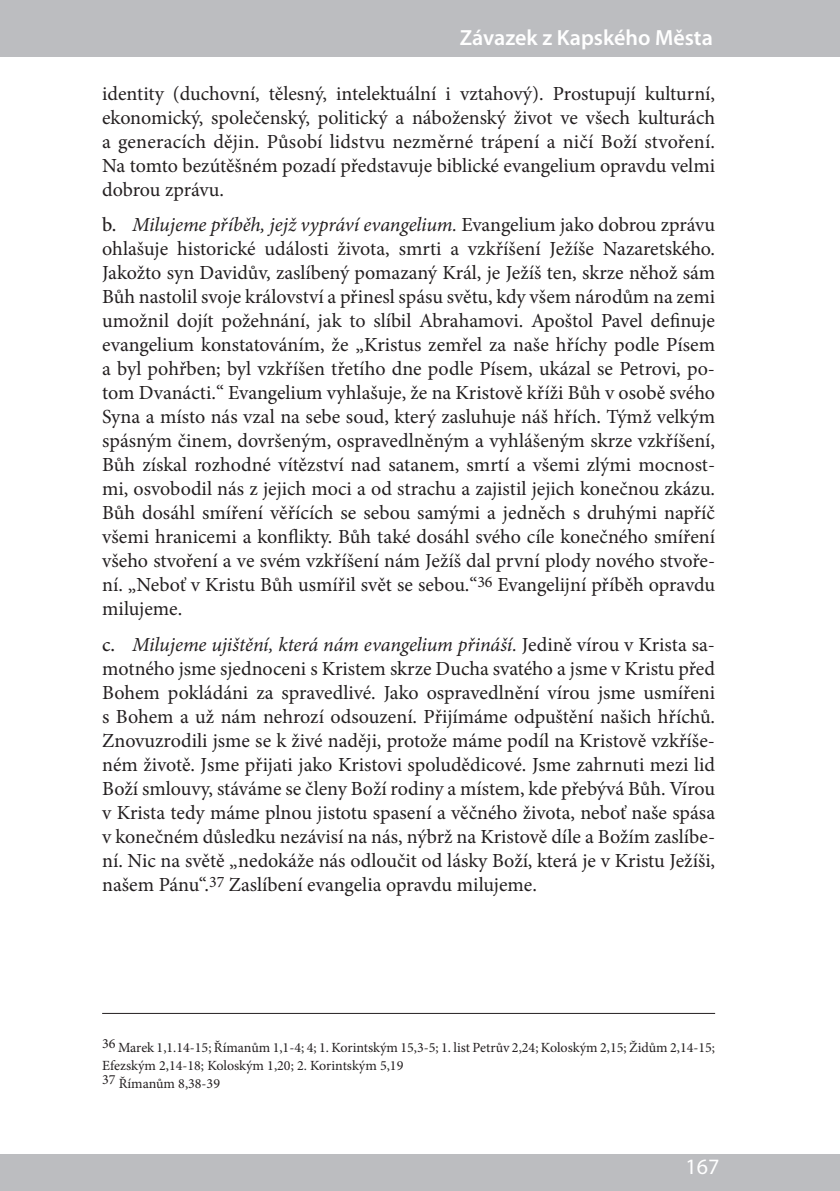
<style>
.page{position:relative;width:840px;height:1191px;background:#fff}
.page>*{position:absolute;margin:0;border:0;box-sizing:border-box;transform-origin:0 0}
.t1{font:600 22px "Myriad Pro";color:#fff}
.t2{font:22px "Myriad Pro";color:#fff}
.t3{font:20px/24px "Minion Pro";letter-spacing:-.005em;color:#231f20;text-align:justify}
.t4{font:14px/18px "Minion Pro";color:#231f20}
.s1{font-weight:500}
.s2{font-style:italic}
</style>
<div class="page">
<hr style="left:102px;top:1013px;width:612px;height:1px;background:#231f20">
<div style="left:0;top:0;width:839px;height:57px;background:#bcbdc0"></div>
<div style="left:0;top:1154px;width:839px;height:37px;background:#bcbdc0"></div>
<p class="t1" style="left:459px;top:23px;width:254px">Závazek z Kapského Města</p>
<p class="t3" style="left:102px;top:81px;width:614px">identity (duchovní, tělesný, intelektuální i vztahový). Prostupují kulturní, ekonomický, společenský, politický a náboženský život ve všech kulturách a generacích dějin. Působí lidstvu nezměrné trápení a ničí Boží stvoření.<br>Na tomto bezútěšném pozadí představuje biblické evangelium opravdu velmi dobrou zprávu.</p>
<p class="t3" style="left:102px;top:213px;width:614px"><span class="s1">b.</span> <span class="s2">Milujeme příběh, jejž vypráví evangelium.</span> Evangelium jako dobrou zprávu ohlašuje historické události života, smrti a vzkříšení Ježíše Nazaretského.<br>Jakožto syn Davidův, zaslíbený pomazaný Král, je Ježíš ten, skrze něhož sám Bůh nastolil svoje království a přinesl spásu světu, kdy všem národům na zemi umožnil dojít požehnání, jak to slíbil Abrahamovi. Apoštol Pavel definuje evangelium konstatováním, že „Kristus zemřel za naše hříchy podle Písem a byl pohřben; byl vzkříšen třetího dne podle Písem, ukázal se Petrovi, po&shy;tom Dvanácti.“ Evangelium vyhlašuje, že na Kristově kříži Bůh v osobě svého Syna a místo nás vzal na sebe soud, který zasluhuje náš hřích. Týmž velkým spásným činem, dovršeným, ospravedlněným a vyhlášeným skrze vzkříšení, Bůh získal rozhodné vítězství nad satanem, smrtí a všemi zlými mocnost&shy;mi, osvobodil nás z jejich moci a od strachu a zajistil jejich konečnou zkázu.<br>Bůh dosáhl smíření věřících se sebou samými a jedněch s druhými napříč všemi hranicemi a konflikty. Bůh také dosáhl svého cíle konečného smíření všeho stvoření a ve svém vzkříšení nám Ježíš dal první plody nového stvoře&shy;ní. „Neboť v Kristu Bůh usmířil svět se sebou.“<sup>36</sup> Evangelijní příběh opravdu milujeme.</p>
<p class="t3" style="left:102px;top:632px;width:614px"><span class="s1">c.</span> <span class="s2">Milujeme ujištění, která nám evangelium přináší.</span> Jedině vírou v Krista sa&shy;motného jsme sjednoceni s Kristem skrze Ducha svatého a jsme v Kristu před Bohem pokládáni za spravedlivé. Jako ospravedlnění vírou jsme usmířeni s Bohem a už nám nehrozí odsouzení. Přijímáme odpuštění našich hříchů.<br>Znovuzrodili jsme se k živé naději, protože máme podíl na Kristově vzkříše&shy;ném životě. Jsme přijati jako Kristovi spoludědicové. Jsme zahrnuti mezi lid Boží smlouvy, stáváme se členy Boží rodiny a místem, kde přebývá Bůh. Vírou v Krista tedy máme plnou jistotu spasení a věčného života, neboť naše spása v konečném důsledku nezávisí na nás, nýbrž na Kristově díle a Božím zaslíbe&shy;ní. Nic na světě „nedokáže nás odloučit od lásky Boží, která je v Kristu Ježíši, našem Pánu“.<sup>37</sup> Zaslíbení evangelia opravdu milujeme.</p>
<p class="t4" style="left:102px;top:1039px;width:614px">36 Marek 1,1.14-15; Římanům 1,1-4; 4; 1. Korintským 15,3-5; 1. list Petrův 2,24; Koloským 2,15; Židům 2,14-15;<br>Efezským 2,14-18; Koloským 1,20; 2. Korintským 5,19<br>37 Římanům 8,38-39</p>
<p class="t2" style="left:685px;top:1152px;width:35px">251</p>
<p class="t2" style="left:685px;top:1152px;width:35px">167</p>
</div>
